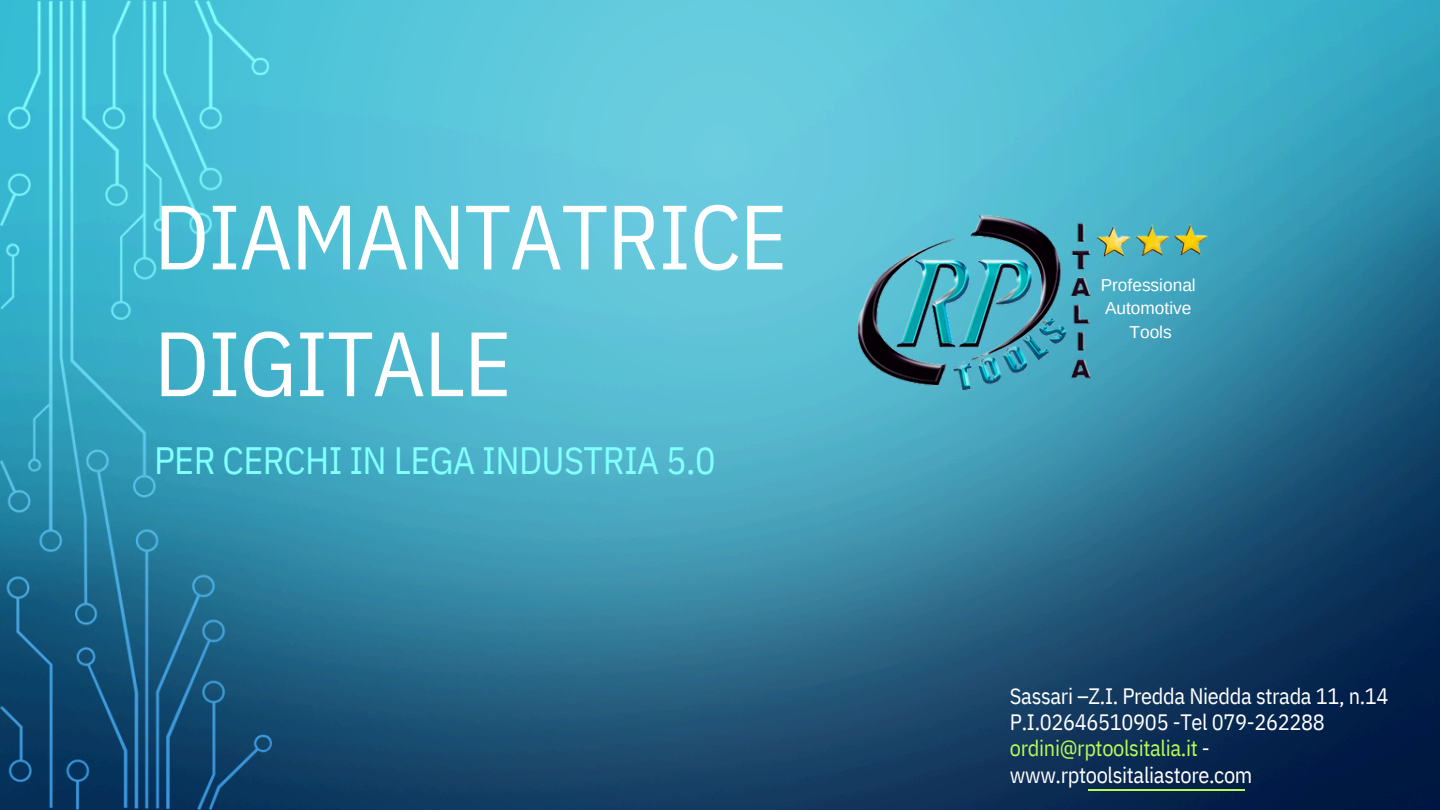
<style>
.page{position:relative;width:1440px;height:810px;background:#fff}
.page>*{position:absolute;margin:0;border:0;box-sizing:border-box;transform-origin:0 0}
.t1{font:91.2px/126.8px "IBM Plex Sans Cond";letter-spacing:-.015em;color:#fff}
.t2{font:38.1px "IBM Plex Sans Cond";letter-spacing:-.015em;color:#82ffff}
.t3{font:22.2px/26.4px "IBM Plex Sans Cond";letter-spacing:-.015em;color:#fff}
.t4{font:17.25px "Arimo";color:#fff}
.s1{color:#b8fa56}
</style>
<div class="page">
<img style="left:287px;top:0;width:1153px;height:810px">
<img style="left:0;top:0;width:287px;height:810px">
<hr style="left:1088px;top:790px;width:157px;height:1px;background:#b8fa56">
<img style="left:845px;top:188px;width:392px;height:224px">
<p class="t1" style="left:154px;top:172px;width:635px">DIAMANTATRICE<br>DIGITALE</p>
<p class="t2" style="left:154px;top:435px;width:563px">PER CERCHI IN LEGA INDUSTRIA 5.0</p>
<p class="t4" style="left:1101px;top:275px;width:97px">Professional</p>
<p class="t4" style="left:1105px;top:299px;width:88px">Automotive</p>
<p class="t4" style="left:1130px;top:323px;width:44px">Tools</p>
<h1 class="t3" style="left:1010px;top:682px;width:380px">Sassari –Z.I. Predda Niedda strada 11, n.14<br>P.I.02646510905 -Tel 079-262288 <span class="s1">ordini@rptoolsitalia.it</span> - www.rptoolsitaliastore.com</h1>
</div>
